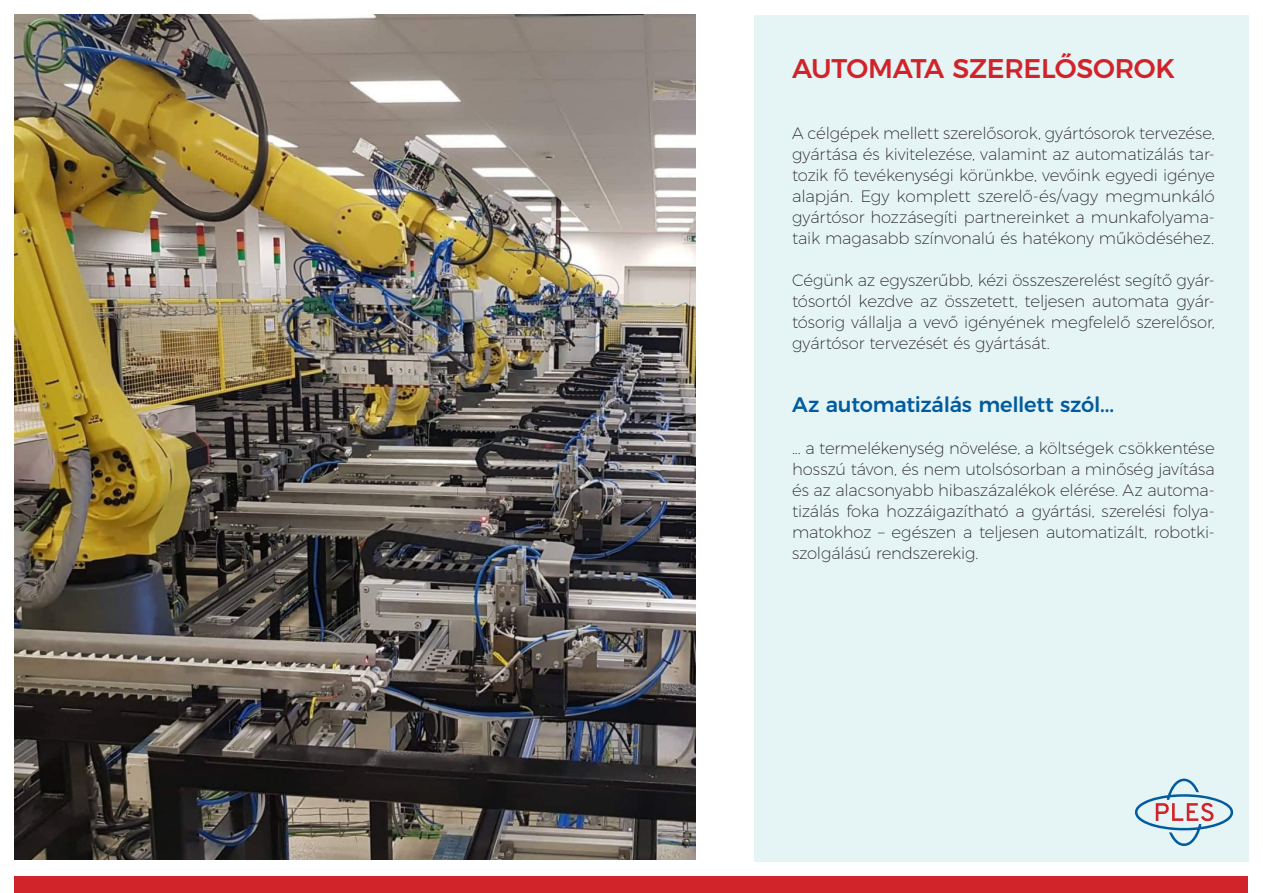
<style>
.page{position:relative;width:1263px;height:893px;background:#fff}
.page>*{position:absolute;margin:0;border:0;box-sizing:border-box;transform-origin:0 0}
.t1{font:500 27px "Montserrat";letter-spacing:-.01em;color:#d1232a}
.t2{font:500 21px "Montserrat";color:#015b9e}
.t3{font:200 16.5px/21px "Montserrat";letter-spacing:-.01em;color:#231f20;text-align:justify}
</style>
<div class="page">
<div style="left:754px;top:15px;width:494px;height:846px;background:#e5f4f5"></div>
<svg style="left:1135px;top:778px;width:98px;height:68px"></svg>
<div style="left:14px;top:876px;width:1234px;height:17px;background:#d1232a"></div>
<img style="left:14px;top:14px;width:681px;height:845px">
<h1 class="t1" style="left:792px;top:46px;width:384px">AUTOMATA SZER ELŐSOROK</h1>
<p class="t3" style="left:792px;top:121px;width:424px">A célgépek mellett szerelősorok, gyártósorok tervezése, gyártása és kivitelezése, valamint az automatizálás tar&shy;tozik fő tevékenységi körünkbe, vevőink egyedi igénye alapján. Egy komplett szerelő-és/vagy megmunkáló gyártósor hozzásegíti partnereinket a munkafolyama&shy;taik magasabb színvonalú és hatékony működéséhez.</p>
<p class="t3" style="left:792px;top:268px;width:424px">Cégünk az egyszerűbb, kézi összeszerelést segítő gyár&shy;tósortól kezdve az összetett, teljesen automata gyár&shy;tósorig vállalja a vevő igényének megfelelő szerelősor, gyártósor tervezését és gyártását.</p>
<p class="t2" style="left:792px;top:388px;width:323px">AZ AUTOMATIZÁLÁS MELLETT SZÓL...</p>
<p class="t3" style="left:792px;top:436px;width:424px">... a termelékenység növelése, a költségek csökkentése hosszú távon, és nem utolsósorban a minőség javítása és az alacsonyabb hibaszázalékok elérése. Az automa&shy;tizálás foka hozzáigazítható a gyártási, szerelési folya&shy;matokhoz – egészen a teljesen automatizált, robotki&shy;szolgálású rendszerekig.</p>
</div>
